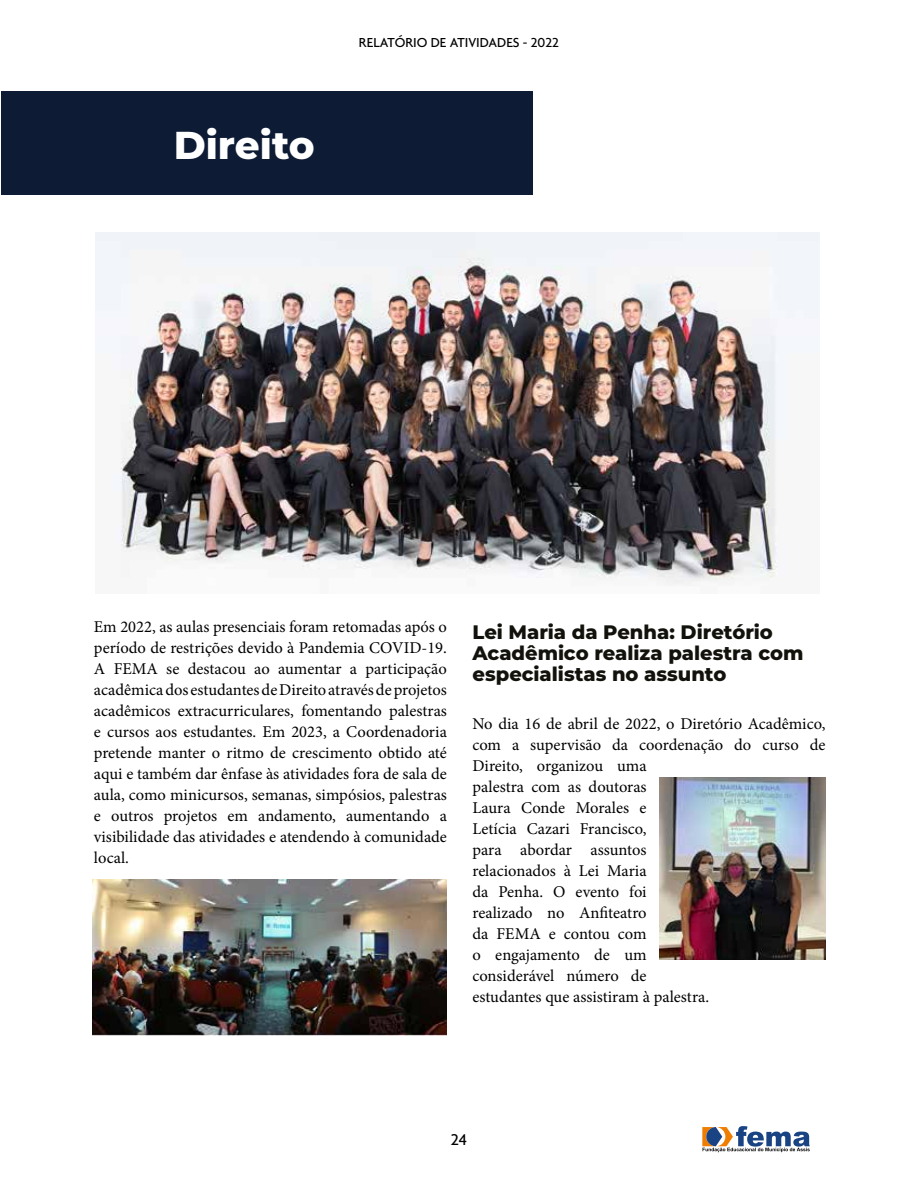
<style>
.page{position:relative;width:918px;height:1188px;background:#fff}
.page>*{position:absolute;margin:0;border:0;box-sizing:border-box;transform-origin:0 0}
.t1{font:800 38.85px "Montserrat";color:#fff}
.t2{font:800 19.5px/21px "Montserrat";color:#12110c}
.t3{font:500 16.95px "Agenda";color:#000}
.t4{font:16.5px/21px "Minion Pro";color:#000;text-align:justify}
.t5{font:500 14.1px "Agenda";color:#000}
</style>
<div class="page">
<div style="left:1px;top:91px;width:532px;height:103px;background:#0d1b35"></div>
<img style="left:93px;top:879px;width:354px;height:156px">
<img style="left:95px;top:233px;width:725px;height:352px">
<img style="left:659px;top:778px;width:166px;height:182px">
<svg style="left:702px;top:1126px;width:108px;height:26px"></svg>
<h1 class="t1" style="left:174px;top:116px;width:142px">Direito</h1>
<p class="t5" style="left:359px;top:34px;width:202px">RELATÓRIO DE ATIVIDADES - 2022</p>
<p class="t4" style="left:94px;top:616px;width:355px">Em 2022, as aulas presenciais foram retomadas após o período de restrições devido à Pandemia COVID-19.<br>A FEMA se destacou ao aumentar a participação acadêmica dos estudantes de Direito através de projetos acadêmicos extracurriculares, fomentando palestras e cursos aos estudantes. Em 2023, a Coordenadoria pretende manter o ritmo de crescimento obtido até aqui e também dar ênfase às atividades fora de sala de aula, como minicursos, semanas, simpósios, palestras e outros projetos em andamento, aumentando a visibilidade das atividades e atendendo à comunidade local.</p>
<p class="t2" style="left:472px;top:620px;width:333px">Lei Maria da Penha: Diretório<br>Acadêmico realiza palestra com especialistas no assunto</p>
<p class="t4" style="left:472px;top:713px;width:355px;text-align:left">No dia 16 de abril de 2022, o Diretório Acadêmico, com a supervisão da coordenação do curso de<br>Direito, organizou uma<br>palestra com as doutoras<br>Laura Conde Morales e<br>Letícia Cazari Francisco,<br>para abordar assuntos<br>relacionados à Lei Maria<br>da Penha. O evento foi<br>realizado no Anfiteatro<br>da FEMA e contou com<br>o engajamento de um<br>considerável número de<br>estudantes que assistiram à palestra.</p>
<p class="t3" style="left:451px;top:1129px;width:18px">24</p>
</div>
